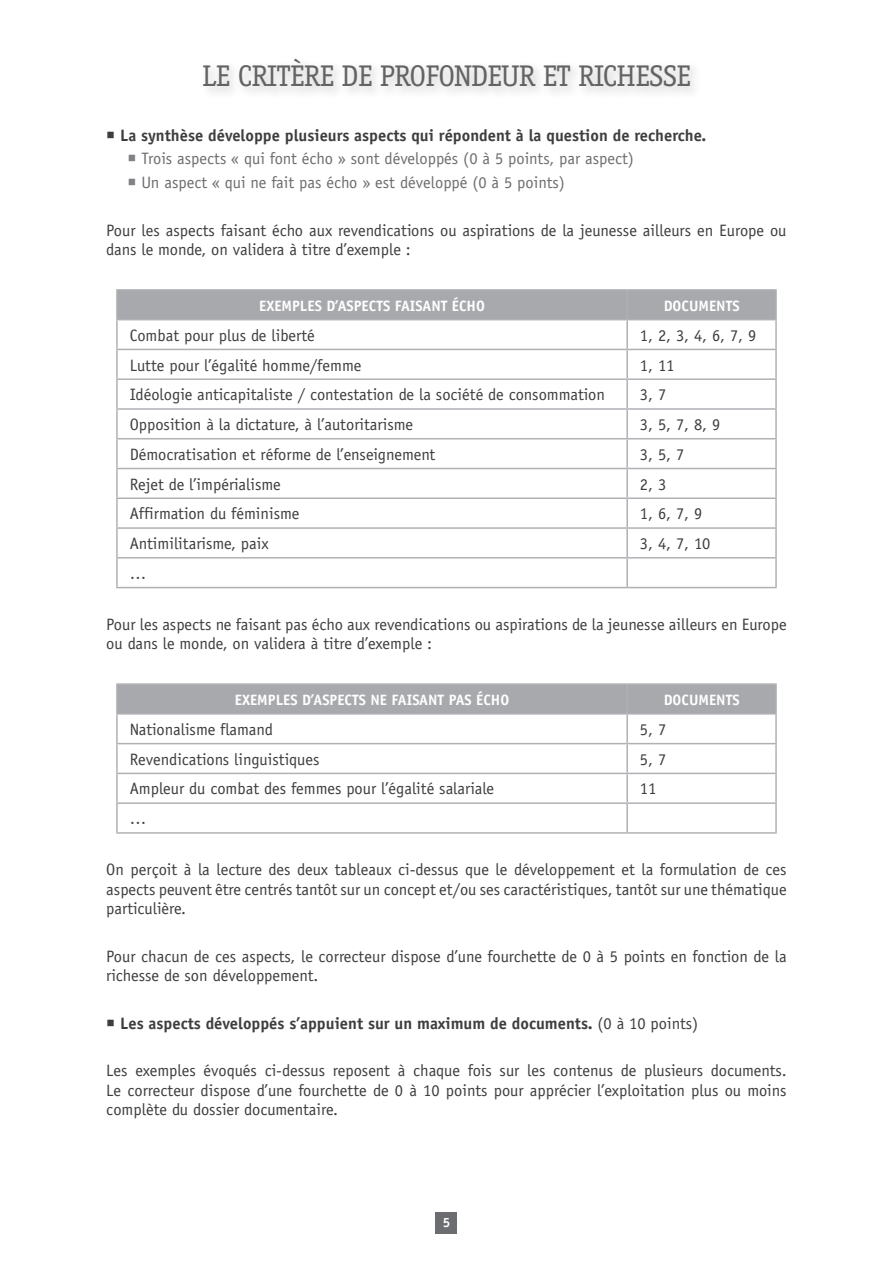
<style>
.page{position:relative;width:893px;height:1263px;background:#fff}
.page>*{position:absolute;margin:0;border:0;box-sizing:border-box;transform-origin:0 0}
.t1{font:30px "Officina Serif";letter-spacing:-.025em;color:#636366}
.Q_-_QUESTION{font:16.5px/19.5px "Officina Sans";color:#3e3e3f}
.TITRE_TABLEAUX{font:16.5px "Officina Sans";color:#3e3e3f}
.Q_-_QUESTION-2{font:700 16.5px "Officina Sans";color:#3e3e3f}
.Q_-_QUESTION-3{font:16.5px "Officina Sans";color:#6c6d70}
.TITRE_TABLEAUX-2{font:700 15px "Officina Sans";color:#fff}
.t2{font:700 13.5px "Officina Serif";color:#fff}
.s1{color:#808285}
.s2{font-weight:400}
</style>
<div class="page">
<div style="left:199px;top:55px;width:504px;height:45px;background:#f6f6f6"></div>
<div style="left:118px;top:291px;width:657px;height:28px;background:#a8a9ad"></div>
<hr style="left:116px;top:289px;width:511px;height:2px;background:#b0b1b5">
<hr style="left:116px;top:291px;width:2px;height:28px;background:#b0b1b5">
<hr style="left:627px;top:289px;width:150px;height:2px;background:#b0b1b5">
<hr style="left:626px;top:291px;width:2px;height:28px;background:#b0b1b5">
<hr style="left:775px;top:291px;width:2px;height:28px;background:#b0b1b5">
<hr style="left:116px;top:319px;width:511px;height:1px;background:#b0b1b5">
<hr style="left:116px;top:320px;width:2px;height:29px;background:#b0b1b5">
<hr style="left:627px;top:319px;width:150px;height:1px;background:#b0b1b5">
<hr style="left:626px;top:320px;width:2px;height:29px;background:#b0b1b5">
<hr style="left:775px;top:320px;width:2px;height:29px;background:#b0b1b5">
<hr style="left:116px;top:349px;width:511px;height:1px;background:#b0b1b5">
<hr style="left:116px;top:350px;width:2px;height:28px;background:#b0b1b5">
<hr style="left:627px;top:349px;width:150px;height:1px;background:#b0b1b5">
<hr style="left:626px;top:350px;width:2px;height:28px;background:#b0b1b5">
<hr style="left:775px;top:350px;width:2px;height:28px;background:#b0b1b5">
<hr style="left:116px;top:378px;width:511px;height:2px;background:#b0b1b5">
<hr style="left:116px;top:380px;width:2px;height:28px;background:#b0b1b5">
<hr style="left:627px;top:378px;width:150px;height:2px;background:#b0b1b5">
<hr style="left:626px;top:380px;width:2px;height:28px;background:#b0b1b5">
<hr style="left:775px;top:380px;width:2px;height:28px;background:#b0b1b5">
<hr style="left:116px;top:408px;width:511px;height:2px;background:#b0b1b5">
<hr style="left:116px;top:410px;width:2px;height:28px;background:#b0b1b5">
<hr style="left:627px;top:408px;width:150px;height:2px;background:#b0b1b5">
<hr style="left:626px;top:410px;width:2px;height:28px;background:#b0b1b5">
<hr style="left:775px;top:410px;width:2px;height:28px;background:#b0b1b5">
<hr style="left:116px;top:438px;width:511px;height:1px;background:#b0b1b5">
<hr style="left:116px;top:439px;width:2px;height:29px;background:#b0b1b5">
<hr style="left:627px;top:438px;width:150px;height:1px;background:#b0b1b5">
<hr style="left:626px;top:439px;width:2px;height:29px;background:#b0b1b5">
<hr style="left:775px;top:439px;width:2px;height:29px;background:#b0b1b5">
<hr style="left:116px;top:468px;width:511px;height:1px;background:#b0b1b5">
<hr style="left:116px;top:469px;width:2px;height:28px;background:#b0b1b5">
<hr style="left:627px;top:468px;width:150px;height:1px;background:#b0b1b5">
<hr style="left:626px;top:469px;width:2px;height:28px;background:#b0b1b5">
<hr style="left:775px;top:469px;width:2px;height:28px;background:#b0b1b5">
<hr style="left:116px;top:497px;width:511px;height:2px;background:#b0b1b5">
<hr style="left:116px;top:499px;width:2px;height:28px;background:#b0b1b5">
<hr style="left:627px;top:497px;width:150px;height:2px;background:#b0b1b5">
<hr style="left:626px;top:499px;width:2px;height:28px;background:#b0b1b5">
<hr style="left:775px;top:499px;width:2px;height:28px;background:#b0b1b5">
<hr style="left:116px;top:527px;width:511px;height:2px;background:#b0b1b5">
<hr style="left:116px;top:529px;width:2px;height:28px;background:#b0b1b5">
<hr style="left:627px;top:527px;width:150px;height:2px;background:#b0b1b5">
<hr style="left:626px;top:529px;width:2px;height:28px;background:#b0b1b5">
<hr style="left:775px;top:529px;width:2px;height:28px;background:#b0b1b5">
<hr style="left:116px;top:557px;width:511px;height:1px;background:#b0b1b5">
<hr style="left:116px;top:558px;width:2px;height:29px;background:#b0b1b5">
<hr style="left:627px;top:557px;width:150px;height:1px;background:#b0b1b5">
<hr style="left:626px;top:558px;width:2px;height:29px;background:#b0b1b5">
<hr style="left:775px;top:558px;width:2px;height:29px;background:#b0b1b5">
<hr style="left:116px;top:587px;width:511px;height:1px;background:#b0b1b5">
<hr style="left:627px;top:587px;width:150px;height:1px;background:#b0b1b5">
<div style="left:118px;top:685px;width:657px;height:28px;background:#a8a9ad"></div>
<hr style="left:116px;top:683px;width:511px;height:2px;background:#b0b1b5">
<hr style="left:116px;top:685px;width:2px;height:28px;background:#b0b1b5">
<hr style="left:627px;top:683px;width:150px;height:2px;background:#b0b1b5">
<hr style="left:626px;top:685px;width:2px;height:28px;background:#b0b1b5">
<hr style="left:775px;top:685px;width:2px;height:28px;background:#b0b1b5">
<hr style="left:116px;top:713px;width:511px;height:2px;background:#b0b1b5">
<hr style="left:116px;top:715px;width:2px;height:28px;background:#b0b1b5">
<hr style="left:627px;top:713px;width:150px;height:2px;background:#b0b1b5">
<hr style="left:626px;top:715px;width:2px;height:28px;background:#b0b1b5">
<hr style="left:775px;top:715px;width:2px;height:28px;background:#b0b1b5">
<hr style="left:116px;top:743px;width:511px;height:1px;background:#b0b1b5">
<hr style="left:116px;top:744px;width:2px;height:29px;background:#b0b1b5">
<hr style="left:627px;top:743px;width:150px;height:1px;background:#b0b1b5">
<hr style="left:626px;top:744px;width:2px;height:29px;background:#b0b1b5">
<hr style="left:775px;top:744px;width:2px;height:29px;background:#b0b1b5">
<hr style="left:116px;top:773px;width:511px;height:1px;background:#b0b1b5">
<hr style="left:116px;top:774px;width:2px;height:28px;background:#b0b1b5">
<hr style="left:627px;top:773px;width:150px;height:1px;background:#b0b1b5">
<hr style="left:626px;top:774px;width:2px;height:28px;background:#b0b1b5">
<hr style="left:775px;top:774px;width:2px;height:28px;background:#b0b1b5">
<hr style="left:116px;top:802px;width:511px;height:2px;background:#b0b1b5">
<hr style="left:116px;top:804px;width:2px;height:28px;background:#b0b1b5">
<hr style="left:627px;top:802px;width:150px;height:2px;background:#b0b1b5">
<hr style="left:626px;top:804px;width:2px;height:28px;background:#b0b1b5">
<hr style="left:775px;top:804px;width:2px;height:28px;background:#b0b1b5">
<hr style="left:116px;top:832px;width:511px;height:2px;background:#b0b1b5">
<hr style="left:627px;top:832px;width:150px;height:2px;background:#b0b1b5">
<svg style="left:436px;top:1212px;width:21px;height:21px"></svg>
<p class="t1" style="left:202px;top:59px;width:490px">LE CRITÈRE DE PROFONDEUR ET RICHESSE</p>
<p class="Q_-_QUESTION-2" style="left:106px;top:125px;width:601px">○ La synthèse développe plusieurs aspects qui répondent à la question de recherche.</p>
<p class="Q_-_QUESTION-3" style="left:128px;top:149px;width:508px"><span class="s1">○</span> Trois aspects « qui font écho » sont développés (0 à 5 points, par aspect)</p>
<p class="Q_-_QUESTION-3" style="left:128px;top:173px;width:439px"><span class="s1">○</span> Un aspect « qui ne fait pas écho » est développé (0 à 5 points)</p>
<p class="Q_-_QUESTION" style="left:106px;top:220px;width:682px">Pour les aspects faisant écho aux revendications ou aspirations de la jeunesse ailleurs en Europe ou dans le monde, on validera à titre d’exemple :</p>
<p class="TITRE_TABLEAUX-2" style="left:259px;top:296px;width:227px">EXEMPLES D’ASPECTS FAISANT ÉCHO</p>
<p class="TITRE_TABLEAUX-2" style="left:664px;top:296px;width:77px">DOCUMENTS</p>
<p class="TITRE_TABLEAUX" style="left:130px;top:325px;width:187px">Combat pour plus de liberté</p>
<p class="TITRE_TABLEAUX" style="left:640px;top:325px;width:118px">1, 2, 3, 4, 6, 7, 9</p>
<p class="TITRE_TABLEAUX" style="left:130px;top:355px;width:233px">Lutte pour l’égalité homme/femme</p>
<p class="TITRE_TABLEAUX" style="left:640px;top:355px;width:36px">1, 11</p>
<p class="TITRE_TABLEAUX" style="left:130px;top:385px;width:477px">Idéologie anticapitaliste / contestation de la société de consommation</p>
<p class="TITRE_TABLEAUX" style="left:640px;top:385px;width:28px">3, 7</p>
<p class="TITRE_TABLEAUX" style="left:130px;top:415px;width:285px">Opposition à la dictature, à l’autoritarisme</p>
<p class="TITRE_TABLEAUX" style="left:640px;top:415px;width:82px">3, 5, 7, 8, 9</p>
<p class="TITRE_TABLEAUX" style="left:130px;top:445px;width:307px">Démocratisation et réforme de l’enseignement</p>
<p class="TITRE_TABLEAUX" style="left:640px;top:445px;width:46px">3, 5, 7</p>
<p class="TITRE_TABLEAUX" style="left:130px;top:474px;width:152px">Rejet de l’impérialisme</p>
<p class="TITRE_TABLEAUX" style="left:640px;top:474px;width:28px">2, 3</p>
<p class="TITRE_TABLEAUX" style="left:130px;top:504px;width:171px">Affirmation du féminisme</p>
<p class="TITRE_TABLEAUX" style="left:640px;top:504px;width:64px">1, 6, 7, 9</p>
<p class="TITRE_TABLEAUX" style="left:130px;top:534px;width:141px">Antimilitarisme, paix</p>
<p class="TITRE_TABLEAUX" style="left:640px;top:534px;width:72px">3, 4, 7, 10</p>
<p class="TITRE_TABLEAUX" style="left:130px;top:564px;width:18px">…</p>
<p class="Q_-_QUESTION" style="left:106px;top:614px;width:682px">Pour les aspects ne faisant pas écho aux revendications ou aspirations de la jeunesse ailleurs en Europe ou dans le monde, on validera à titre d’exemple :</p>
<p class="TITRE_TABLEAUX-2" style="left:235px;top:690px;width:276px">EXEMPLES D’ASPECTS NE FAISANT PAS ÉCHO</p>
<p class="TITRE_TABLEAUX-2" style="left:664px;top:690px;width:77px">DOCUMENTS</p>
<p class="TITRE_TABLEAUX" style="left:130px;top:720px;width:145px">Nationalisme flamand</p>
<p class="TITRE_TABLEAUX" style="left:640px;top:720px;width:28px">5, 7</p>
<p class="TITRE_TABLEAUX" style="left:130px;top:749px;width:191px">Revendications linguistiques</p>
<p class="TITRE_TABLEAUX" style="left:640px;top:749px;width:28px">5, 7</p>
<p class="TITRE_TABLEAUX" style="left:130px;top:779px;width:366px">Ampleur du combat des femmes pour l’égalité salariale</p>
<p class="TITRE_TABLEAUX" style="left:640px;top:779px;width:18px">11</p>
<p class="TITRE_TABLEAUX" style="left:130px;top:809px;width:18px">…</p>
<p class="Q_-_QUESTION" style="left:106px;top:860px;width:682px;text-align:justify">On perçoit à la lecture des deux tableaux ci-dessus que le développement et la formulation de ces aspects peuvent être centrés tantôt sur un concept et/ou ses caractéristiques, tantôt sur une thématique particulière.</p>
<p class="Q_-_QUESTION" style="left:106px;top:946px;width:682px">Pour chacun de ces aspects, le correcteur dispose d’une fourchette de 0 à 5 points en fonction de la richesse de son développement.</p>
<p class="Q_-_QUESTION-2" style="left:106px;top:1013px;width:593px">○ Les aspects développés s’appuient sur un maximum de documents. <span class="s2">(0 à 10 points)</span></p>
<p class="Q_-_QUESTION" style="left:106px;top:1061px;width:682px;text-align:justify">Les exemples évoqués ci-dessus reposent à chaque fois sur les contenus de plusieurs documents.<br>Le correcteur dispose d’une fourchette de 0 à 10 points pour apprécier l’exploitation plus ou moins complète du dossier documentaire.</p>
<p class="t2" style="left:443px;top:1214px;width:9px">5</p>
</div>
